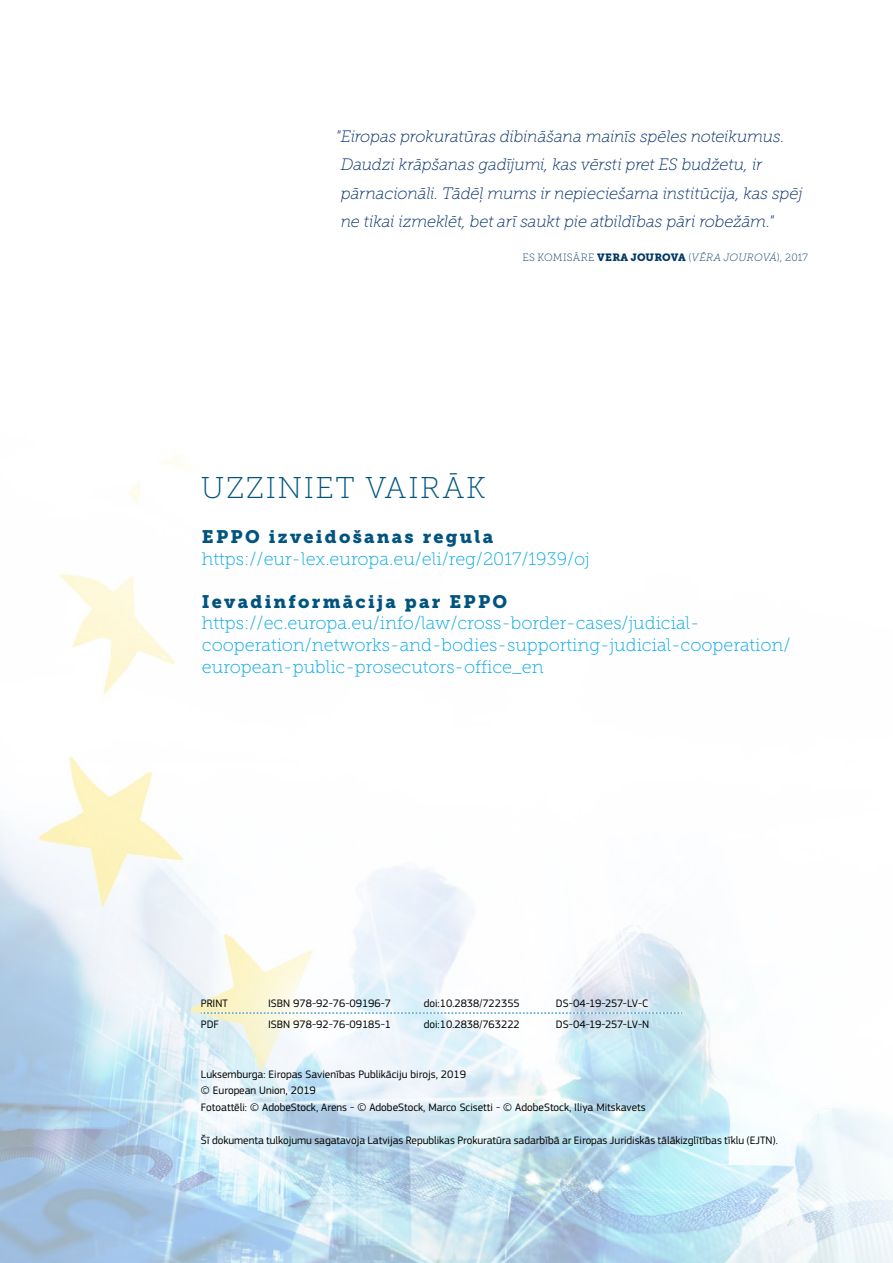
<style>
.page{position:relative;width:893px;height:1263px;background:#fff}
.page>*{position:absolute;margin:0;border:0;box-sizing:border-box;transform-origin:0 0}
.t1{font:30px "Museo Slab 100";letter-spacing:.05em;color:#00547f}
.t2{font:18px/21.6px "Museo Slab 100";color:#00a7e3}
.t3{font:18px "Museo Slab 900";letter-spacing:.125em;color:#00547f}
.Exergue{font:italic 16.5px/28.5px "Museo Slab 100";letter-spacing:-.015em;color:#002d68}
.Ourse{font:11.25px "EC Square Sans Pro";color:#000}
.Identifiants{font:11.25px "EC Square Sans Pro";letter-spacing:-.01em;color:#000}
.Pays{font:10.5px "Museo Slab 100";letter-spacing:.02em;color:#003763}
.s1{font-family:"Museo Slab 900"}
.s2{font-style:italic}
</style>
<div class="page">
<img style="left:0;top:461px;width:893px;height:802px">
<svg style="left:201px;top:1013px;width:481px;height:1px"></svg>
<p class="Exergue" style="left:336px;top:122px;width:468px">"Eiropas prokuratūras dibināšana mainīs spēles noteikumus.<br>Daudzi krāpšanas gadījumi, kas vērsti pret ES budžetu, ir pārnacionāli. Tādēļ mums ir nepieciešama institūcija, kas spēj ne tikai izmeklēt, bet arī saukt pie atbildības pāri robežām."</p>
<p class="Pays" style="left:522px;top:251px;width:287px">ES KOMISĀRE <span class="s1">VERA JOUROVA</span> (<span class="s2">VĚRA JOUROVÁ</span>), 2017</p>
<p class="t1" style="left:201px;top:472px;width:286px">UZZINIET VAIRĀK</p>
<p class="t3" style="left:202px;top:526px;width:293px">EPPO izveidošanas regula</p>
<p class="t2" style="left:202px;top:548px;width:389px">https://eur-lex.europa.eu/eli/reg/2017/1939/oj</p>
<p class="t3" style="left:202px;top:591px;width:307px">Ievadinformācija par EPPO</p>
<p class="t2" style="left:202px;top:613px;width:590px">https://ec.europa.eu/info/law/cross-border-cases/judicial&shy;cooperation/networks-and-bodies-supporting-judicial-cooperation/ european-public-prosecutors-office_en</p>
<p class="Identifiants" style="left:201px;top:996px;width:29px">PRINT</p>
<p class="Ourse" style="left:268px;top:996px;width:125px">ISBN 978-92-76-09196-7</p>
<p class="Ourse" style="left:424px;top:996px;width:98px">doi:10.2838/722355</p>
<p class="Identifiants" style="left:556px;top:996px;width:94px">DS-04-19-257-LV-C</p>
<p class="Identifiants" style="left:201px;top:1018px;width:20px">PDF</p>
<p class="Ourse" style="left:268px;top:1018px;width:125px">ISBN 978-92-76-09185-1</p>
<p class="Ourse" style="left:424px;top:1018px;width:98px">doi:10.2838/763222</p>
<p class="Identifiants" style="left:556px;top:1018px;width:95px">DS-04-19-257-LV-N</p>
<p class="Ourse" style="left:201px;top:1068px;width:267px">Luksemburga: Eiropas Savienības Publikāciju birojs, 2019</p>
<p class="Ourse" style="left:201px;top:1084px;width:116px">© European Union, 2019</p>
<p class="Ourse" style="left:201px;top:1101px;width:446px">Fotoattēli: © AdobeStock, Arens - © AdobeStock, Marco Scisetti - © AdobeStock, Iliya Mitskavets</p>
<p class="Ourse" style="left:201px;top:1134px;width:578px">Šī dokumenta tulkojumu sagatavoja Latvijas Republikas Prokuratūra sadarbībā ar Eiropas Juridiskās tālākizglītības tīklu (EJTN).</p>
</div>
